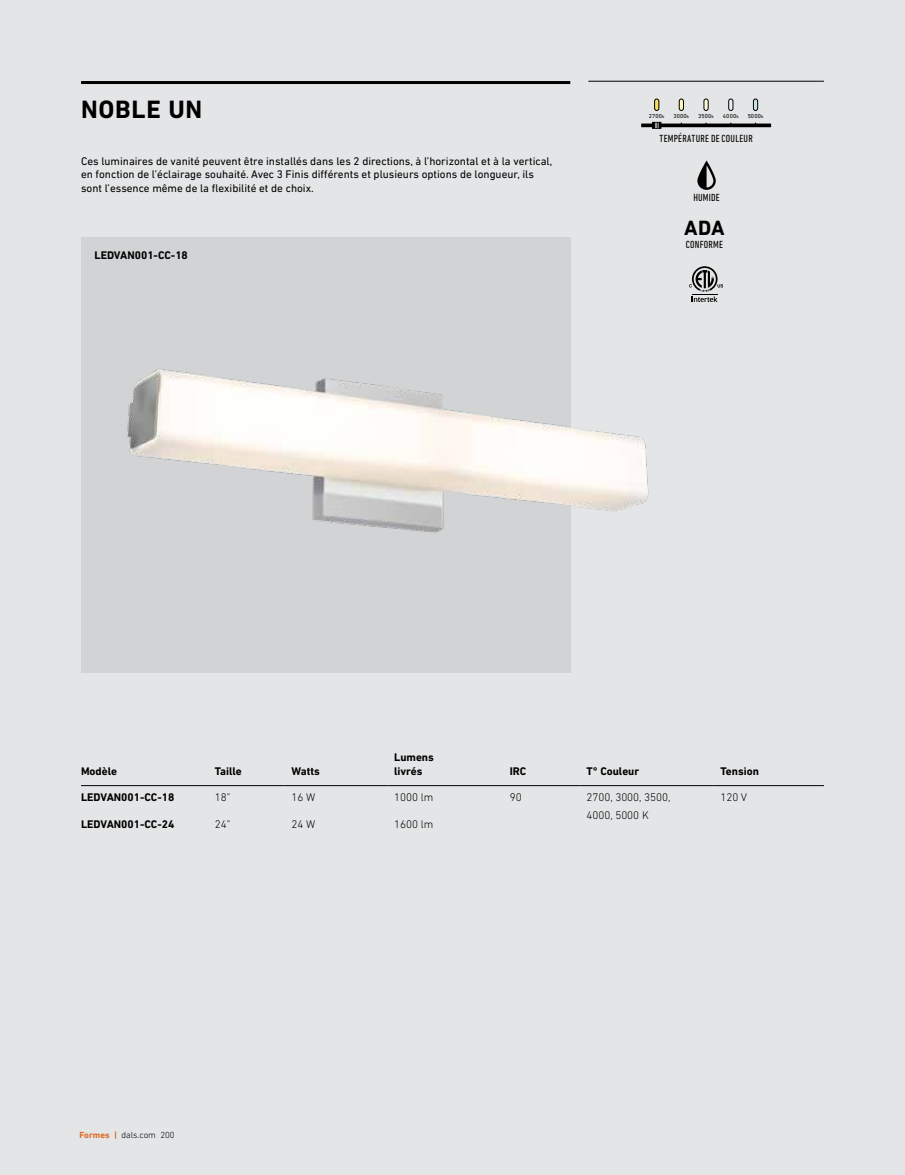
<style>
.page{position:relative;width:905px;height:1175px;background:#fff}
.page>*{position:absolute;margin:0;border:0;box-sizing:border-box;transform-origin:0 0}
.t1{font:700 25.5px "DIN Next LT Pro";letter-spacing:.03em;color:#000}
.t2{font:700 21px "DIN Next LT Pro";color:#000}
.t3{font:11.25px/13.5px "DIN Next LT Pro";color:#000}
.t4{font:700 11.25px/13.5px "DIN Next LT Pro";color:#000}
.t5{font:300 11.25px/18.3px "DIN Next LT Pro";color:#000}
.t6{font:condensed 10.5px "DIN Next LT Pro";letter-spacing:.02em;color:#000}
.t7{font:300 9px "DIN Next LT Pro";color:#000}
.t8{font:5.85px "DIN Next LT Pro";letter-spacing:.025em;color:#000}
.s1{font-size:4.65px}
.s2{font-weight:700;color:#e16b25}
</style>
<div class="page">
<div style="left:0;top:0;width:904px;height:1174px;background:#e4e5e6"></div>
<hr style="left:588px;top:81px;width:235px;height:1px;background:#000">
<hr style="left:81px;top:785px;width:127px;height:1px;background:#000">
<hr style="left:208px;top:785px;width:77px;height:1px;background:#000">
<hr style="left:285px;top:785px;width:102px;height:1px;background:#000">
<hr style="left:387px;top:785px;width:116px;height:1px;background:#000">
<hr style="left:503px;top:785px;width:76px;height:1px;background:#000">
<hr style="left:579px;top:785px;width:134px;height:1px;background:#000">
<hr style="left:713px;top:785px;width:111px;height:1px;background:#000">
<hr style="left:81px;top:81px;width:489px;height:3px;background:#000">
<div style="left:81px;top:237px;width:489px;height:435px;background:#d1d3d4"></div>
<svg style="left:689px;top:266px;width:34px;height:36px"></svg>
<svg style="left:654px;top:99px;width:5px;height:12px"></svg>
<svg style="left:703px;top:99px;width:5px;height:12px"></svg>
<svg style="left:728px;top:99px;width:5px;height:12px"></svg>
<svg style="left:679px;top:99px;width:4px;height:12px"></svg>
<svg style="left:660px;top:123px;width:111px;height:4px"></svg>
<svg style="left:641px;top:123px;width:12px;height:4px"></svg>
<svg style="left:652px;top:122px;width:9px;height:7px"></svg>
<svg style="left:753px;top:99px;width:5px;height:12px"></svg>
<svg style="left:697px;top:160px;width:18px;height:30px"></svg>
<img style="left:127px;top:313px;width:522px;height:270px">
<h1 class="t1" style="left:81px;top:94px;width:123px">NOBLE UN</h1>
<p class="t3" style="left:81px;top:154px;width:473px">Ces luminaires de vanité peuvent être installés dans les 2 directions, à l’horizontal et à la vertical, en fonction de l’éclairage souhaité. Avec 3 Finis différents et plusieurs options de longueur, ils sont l’essence même de la flexibilité et de choix.</p>
<p class="t4" style="left:94px;top:248px;width:95px">LEDVAN001-CC-18</p>
<p class="t8" style="left:649px;top:113px;width:17px">2700<span class="s1">k</span></p>
<p class="t8" style="left:673px;top:113px;width:17px">3000<span class="s1">k</span></p>
<p class="t8" style="left:698px;top:113px;width:17px">3500<span class="s1">k</span></p>
<p class="t8" style="left:723px;top:113px;width:17px">4000<span class="s1">k</span></p>
<p class="t8" style="left:747px;top:113px;width:17px">5000<span class="s1">k</span></p>
<p class="t6" style="left:659px;top:133px;width:95px">TEMPÉRATURE DE COULEUR</p>
<p class="t6" style="left:693px;top:191px;width:28px">HUMIDE</p>
<p class="t6" style="left:686px;top:239px;width:39px">CONFORME</p>
<h2 class="t2" style="left:684px;top:215px;width:42px">ADA</h2>
<p class="t4" style="left:81px;top:764px;width:38px">Modèle</p>
<p class="t4" style="left:215px;top:764px;width:29px">Taille</p>
<p class="t4" style="left:291px;top:764px;width:30px">Watts</p>
<p class="t4" style="left:394px;top:750px;width:41px">Lumens livrés</p>
<p class="t4" style="left:509px;top:764px;width:18px">IRC</p>
<p class="t4" style="left:586px;top:764px;width:54px">T° Couleur</p>
<p class="t4" style="left:720px;top:764px;width:40px">Tension</p>
<p class="t4" style="left:81px;top:790px;width:95px">LEDVAN001-CC-18</p>
<p class="t5" style="left:215px;top:787px;width:17px">18"</p>
<p class="t5" style="left:291px;top:787px;width:25px">16 W</p>
<p class="t5" style="left:394px;top:787px;width:41px">1000 lm</p>
<p class="t5" style="left:509px;top:787px;width:13px">90</p>
<p class="t5" style="left:586px;top:787px;width:86px">2700, 3000, 3500,<br>4000, 5000 K</p>
<p class="t5" style="left:720px;top:787px;width:28px">120 V</p>
<p class="t4" style="left:81px;top:817px;width:95px">LEDVAN001-CC-24</p>
<p class="t5" style="left:215px;top:814px;width:17px">24"</p>
<p class="t5" style="left:291px;top:814px;width:25px">24 W</p>
<p class="t5" style="left:394px;top:814px;width:41px">1600 lm</p>
<p class="t7" style="left:80px;top:1129px;width:97px"><span class="s2">Formes |</span> dals.com 200</p>
</div>
